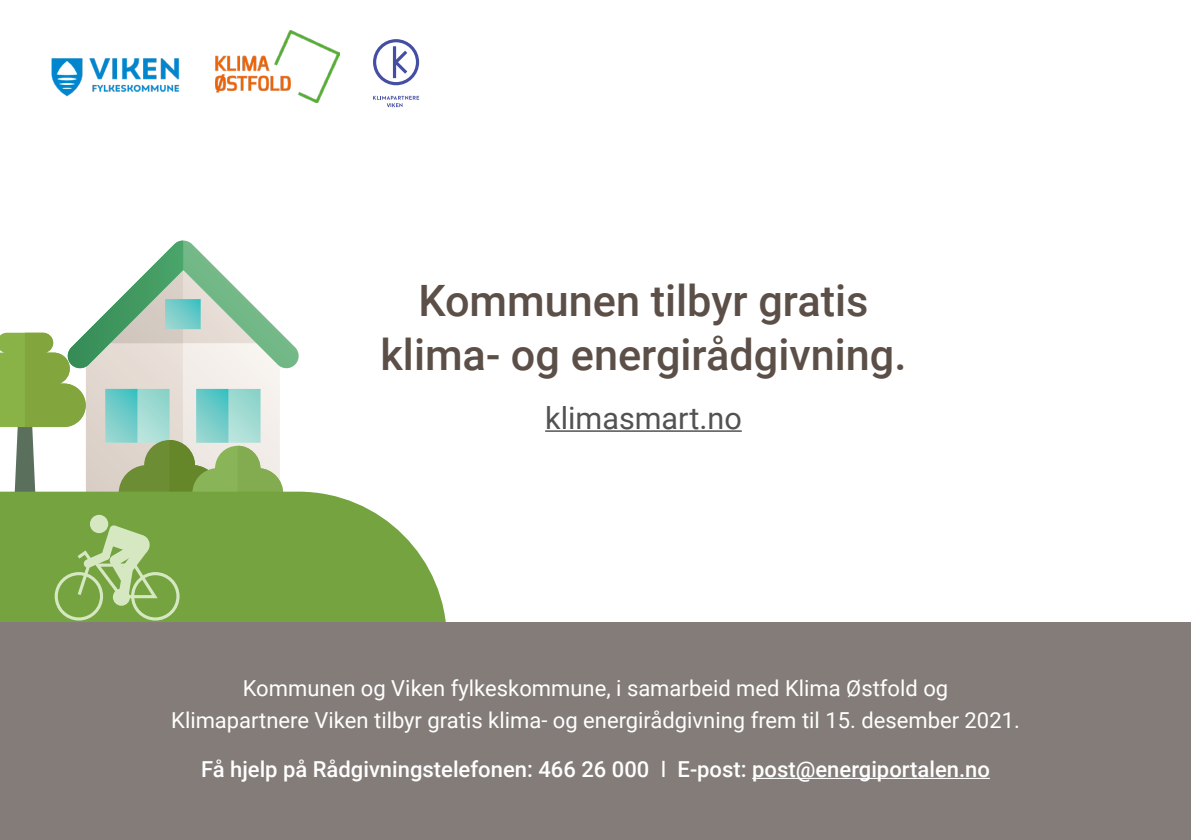
<style>
.page{position:relative;width:1191px;height:840px;background:#fff}
.page>*{position:absolute;margin:0;border:0;box-sizing:border-box;transform-origin:0 0}
.t1{font:500 43.2px/54px "Roboto";color:#5b4f47;text-align:center}
.t2{font:30.6px "Roboto";color:#525251}
.t3{font:22px/32px "Roboto";color:#fff;text-align:center}
.t4{font:500 22px "Roboto";color:#fff}
.s1{font-family:"Montserrat"}
</style>
<div class="page">
<svg style="left:0;top:240px;width:299px;height:251px"></svg>
<svg style="left:0;top:491px;width:446px;height:131px;background:#82ac52"></svg>
<div style="left:90px;top:514px;width:18px;height:19px;background:#d2e6bb;border-radius:50%"></div>
<svg style="left:55px;top:524px;width:124px;height:96px;background:#90b765"></svg>
<div style="left:0;top:622px;width:1191px;height:217px;background:#837c78"></div>
<hr style="left:752px;top:777px;width:238px;height:1px;background:#fff">
<hr style="left:545px;top:430px;width:197px;height:1px;background:#525251">
<img style="left:51px;top:58px;width:129px;height:39px">
<img style="left:215px;top:30px;width:125px;height:73px">
<svg style="left:373px;top:39px;width:46px;height:46px"></svg>
<svg style="left:373px;top:96px;width:46px;height:11px"></svg>
<h1 class="t1" style="left:380px;top:272px;width:527px">Kommunen tilbyr gratis klima- og energirådgivning.</h1>
<h2 class="t2" style="left:545px;top:396px;width:198px">klimasmart.no</h2>
<p class="t3" style="left:171px;top:670px;width:850px">Kommunen og Viken fylkeskommune, i samarbeid med Klima Østfold og<br>Klimapartnere Viken tilbyr gratis klima- og energirådgivning frem til 15. desember 2021.</p>
<p class="t4" style="left:201px;top:753px;width:790px">Få hjelp på Rådgivningstelefonen: 466 26 000 <span class="s1">ӏ</span> E-post: post@energiportalen.no</p>
</div>
